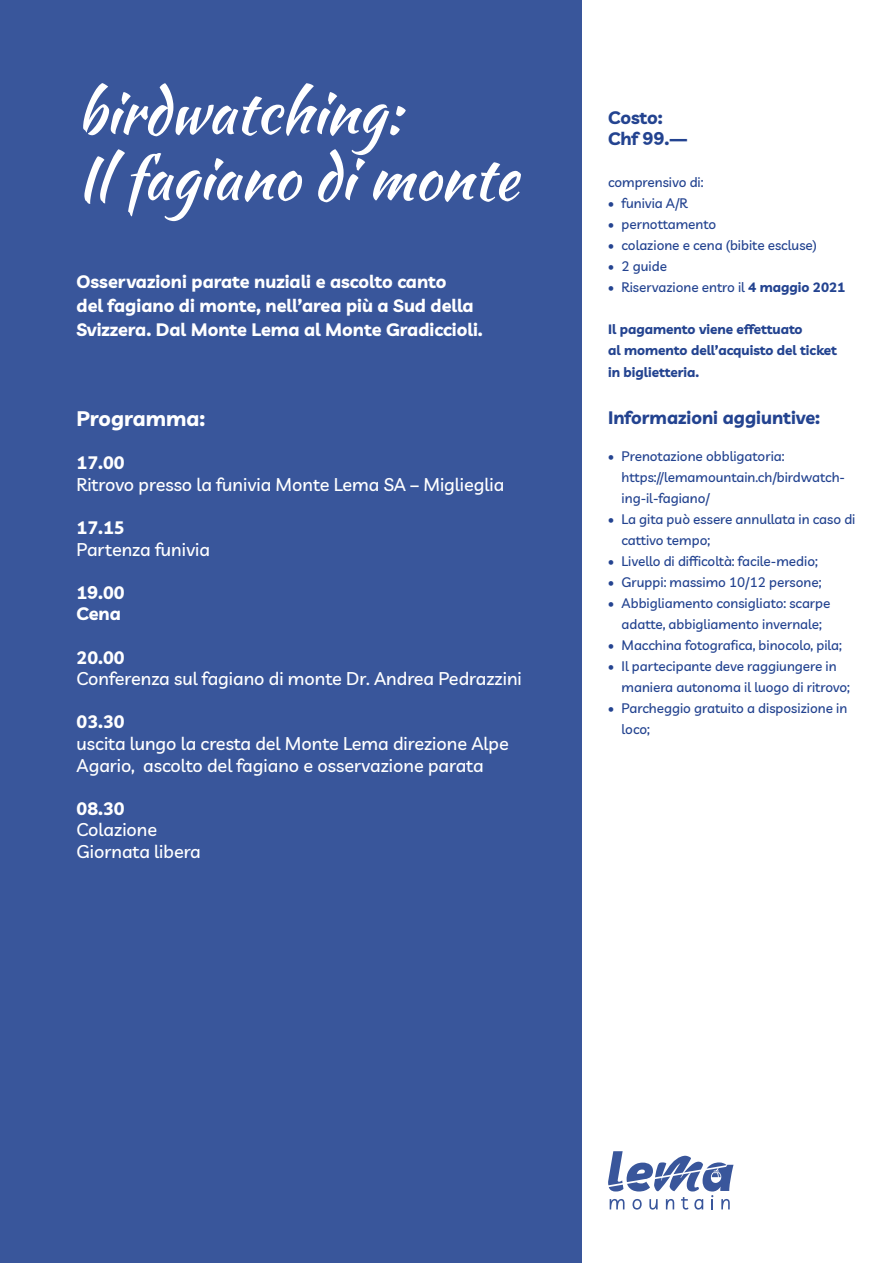
<style>
.page{position:relative;width:893px;height:1263px;background:#fff}
.page>*{position:absolute;margin:0;border:0;box-sizing:border-box;transform-origin:0 0}
.t1{font:60px/66px "Kaushan Script";color:#fff}
.t2{font:700 21px "Livvic";color:#fff}
.t3{font:500 18px/21.6px "Livvic";color:#fff}
.t4{font:700 18px/24px "Livvic";color:#fff}
.t5{font:700 18px/21.6px "Livvic";color:#234390}
.t6{font:500 13.5px/21px "Livvic";color:#234390}
.t7{font:700 13.5px/21.3px "Livvic";color:#234390}
.s1{font-weight:900}
.s2{font-weight:700}
</style>
<div class="page">
<div style="left:0;top:0;width:582px;height:1263px;background:#39569b"></div>
<svg style="left:608px;top:1151px;width:125px;height:58px"></svg>
<h1 class="t1" style="left:77px;top:79px;width:443px">birdwatching:<br>Il fagiano di monte</h1>
<h3 class="t4" style="left:77px;top:268px;width:408px">Osservazioni parate nuziali e ascolto canto<br>del fagiano di monte, nell’area più a Sud della<br>Svizzera. Dal Monte Lema al Monte Gradiccioli.</h3>
<h2 class="t2" style="left:77px;top:402px;width:130px">Programma:</h2>
<h3 class="t4" style="left:77px;top:449px;width:50px">17.00</h3>
<h3 class="t3" style="left:77px;top:472px;width:429px">Ritrovo presso la funivia Monte Lema SA – Miglieglia</h3>
<h3 class="t4" style="left:77px;top:514px;width:50px">17.15</h3>
<h3 class="t3" style="left:77px;top:537px;width:135px">Partenza funivia</h3>
<h3 class="t4" style="left:77px;top:580px;width:50px;line-height:21.6px">19.00<br>Cena</h3>
<h3 class="t4" style="left:77px;top:643px;width:50px">20.00</h3>
<h3 class="t3" style="left:77px;top:667px;width:447px">Conferenza sul fagiano di monte Dr. Andrea Pedrazzini</h3>
<h3 class="t4" style="left:77px;top:708px;width:50px">03.30</h3>
<h3 class="t3" style="left:77px;top:731px;width:434px">uscita lungo la cresta del Monte Lema direzione Alpe<br>Agario, ascolto del fagiano e osservazione parata</h3>
<h3 class="t4" style="left:77px;top:795px;width:50px">08.30</h3>
<h3 class="t3" style="left:77px;top:818px;width:126px">Colazione<br>Giornata libera</h3>
<h3 class="t5" style="left:608px;top:105px;width:81px">Costo:<br>Chf 99.—</h3>
<p class="t6" style="left:608px;top:171px;width:97px">comprensivo di:</p>
<p class="t6" style="left:608px;top:192px;width:81px"><span class="s1">•</span> funivia A/R</p>
<p class="t6" style="left:608px;top:213px;width:110px"><span class="s1">•</span> pernottamento</p>
<p class="t6" style="left:608px;top:234px;width:210px"><span class="s1">•</span> colazione e cena (bibite escluse)</p>
<p class="t6" style="left:608px;top:255px;width:60px"><span class="s1">•</span> 2 guide</p>
<p class="t6" style="left:608px;top:276px;width:239px"><span class="s1">•</span> Riservazione entro il <span class="s2">4 maggio 2021</span></p>
<p class="t7" style="left:608px;top:318px;width:230px">Il pagamento viene effettuato<br>al momento dell’acquisto del ticket in biglietteria.</p>
<h3 class="t5" style="left:608px;top:405px;width:214px">Informazioni aggiuntive:</h3>
<p class="t6" style="left:622px;top:445px;width:225px;text-indent:-14px"><span class="s1">•</span> Prenotazione obbligatoria: https://lemamountain.ch/birdwatch&shy;ing-il-fagiano/</p>
<p class="t6" style="left:622px;top:508px;width:235px;text-indent:-14px"><span class="s1">•</span> La gita può essere annullata in caso di cattivo tempo;</p>
<p class="t6" style="left:608px;top:550px;width:211px"><span class="s1">•</span> Livello di difficoltà: facile-medio;</p>
<p class="t6" style="left:608px;top:571px;width:215px"><span class="s1">•</span> Gruppi: massimo 10/12 persone;</p>
<p class="t6" style="left:608px;top:592px;width:224px;text-align:center"><span class="s1">•</span> Abbigliamento consigliato: scarpe adatte, abbigliamento invernale;</p>
<p class="t6" style="left:608px;top:634px;width:235px"><span class="s1">•</span> Macchina fotografica, binocolo, pila;</p>
<p class="t6" style="left:622px;top:655px;width:230px;text-indent:-14px"><span class="s1">•</span> Il partecipante deve raggiungere in maniera autonoma il luogo di ritrovo;</p>
<p class="t6" style="left:622px;top:697px;width:227px;text-indent:-14px"><span class="s1">•</span> Parcheggio gratuito a disposizione in loco;</p>
</div>
